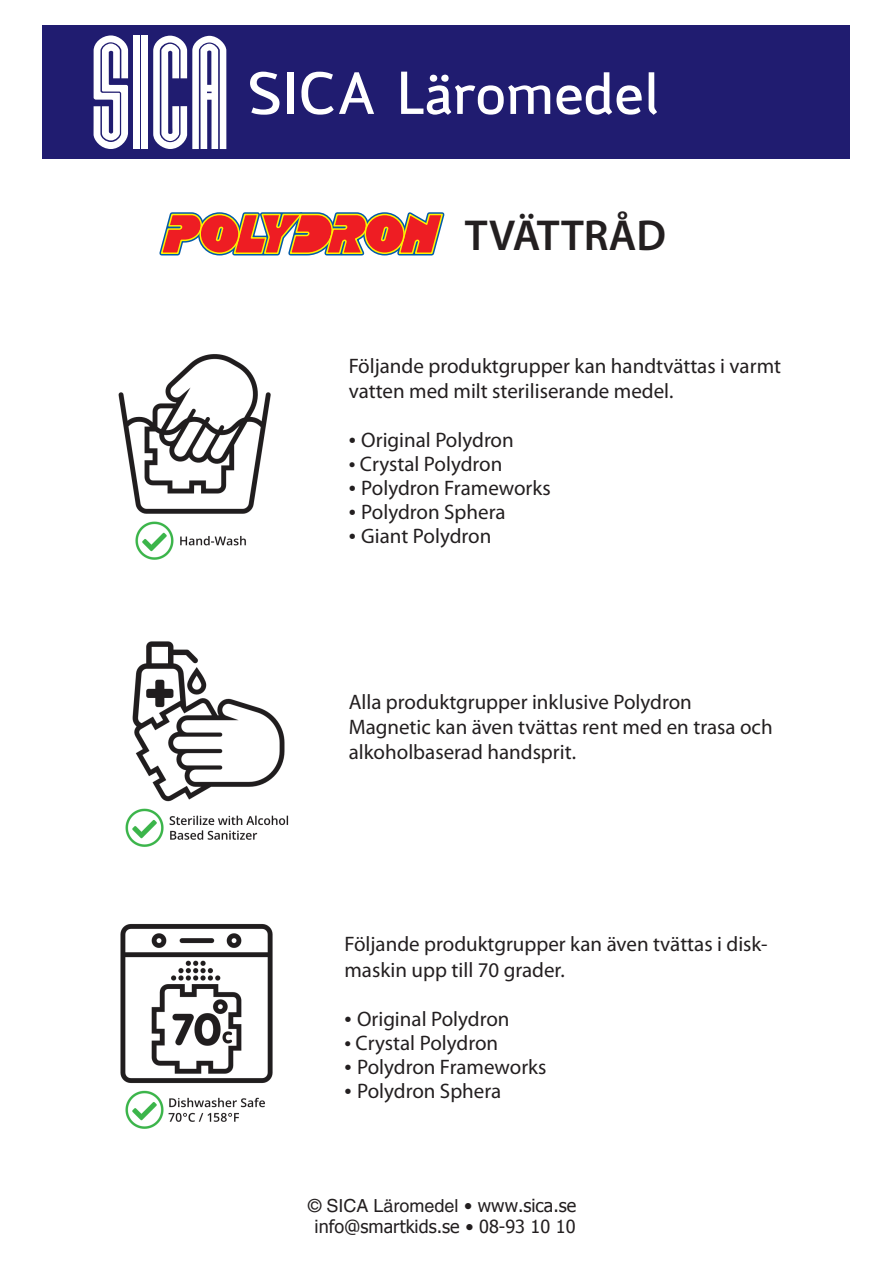
<style>
.page{position:relative;width:893px;height:1263px;background:#fff}
.page>*{position:absolute;margin:0;border:0;box-sizing:border-box;transform-origin:0 0}
.t1{font:700 55.5px "Eutelia";color:#fff}
.t2{font:600 43.5px "Myriad Pro";color:#231f20}
.t3{font:21px/25.2px "Myriad Pro";color:#231f20}
.t4{font:18px "Tahoma";color:#231f20}
.t5{font:18px "Helvetica";color:#231f20}
.s1{font-size:25.5px}
.s2{font-size:24px}
.s3{font-family:"Tahoma"}
</style>
<div class="page">
<div style="left:43px;top:26px;width:807px;height:133px;background:#201c70"></div>
<svg style="left:94px;top:35px;width:34px;height:114px"></svg>
<div style="left:133px;top:35px;width:7px;height:114px;background:#fff"></div>
<div style="left:141px;top:35px;width:7px;height:114px;background:#fff"></div>
<svg style="left:153px;top:36px;width:73px;height:113px"></svg>
<img style="left:120px;top:924px;width:153px;height:205px">
<img style="left:118px;top:354px;width:153px;height:206px">
<img style="left:125px;top:641px;width:164px;height:206px">
<svg style="left:159px;top:212px;width:285px;height:43px;background:#d6654e"></svg>
<h1 class="t1" style="left:248px;top:58px;width:414px">SICA Läromedel</h1>
<h2 class="t2" style="left:465px;top:207px;width:203px">TVÄTTRÅD</h2>
<p class="t3" style="left:349px;top:353px;width:434px">Följande produktgrupper kan handtvättas i varmt vatten med milt steriliserande medel.</p>
<p class="t3" style="left:349px;top:427px;width:167px"><span class="s1">•</span> Original Polydron</p>
<p class="t3" style="left:349px;top:451px;width:155px"><span class="s2">•</span> Crystal Polydron</p>
<p class="t3" style="left:349px;top:475px;width:204px"><span class="s1">•</span> Polydron Frameworks</p>
<p class="t3" style="left:349px;top:499px;width:158px"><span class="s1">•</span> Polydron Sphera</p>
<p class="t3" style="left:349px;top:523px;width:144px"><span class="s1">•</span> Giant Polydron</p>
<p class="t3" style="left:349px;top:689px;width:425px">Alla produktgrupper inklusive Polydron<br>Magnetic kan även tvättas rent med en trasa och alkoholbaserad handsprit.</p>
<p class="t3" style="left:344px;top:931px;width:425px">Följande produktgrupper kan även tvättas i disk&shy;maskin upp till 70 grader.</p>
<p class="t3" style="left:344px;top:1006px;width:167px"><span class="s1">•</span> Original Polydron</p>
<p class="t3" style="left:344px;top:1030px;width:155px"><span class="s2">•</span> Crystal Polydron</p>
<p class="t3" style="left:344px;top:1054px;width:204px"><span class="s1">•</span> Polydron Frameworks</p>
<p class="t3" style="left:344px;top:1078px;width:158px"><span class="s1">•</span> Polydron Sphera</p>
<p class="t5" style="left:308px;top:1195px;width:270px">© SICA Läromedel <span class="s3">• www.sica.se</span></p>
<p class="t4" style="left:315px;top:1215px;width:263px">info@smartkids.se • 08-93 10 10</p>
</div>
